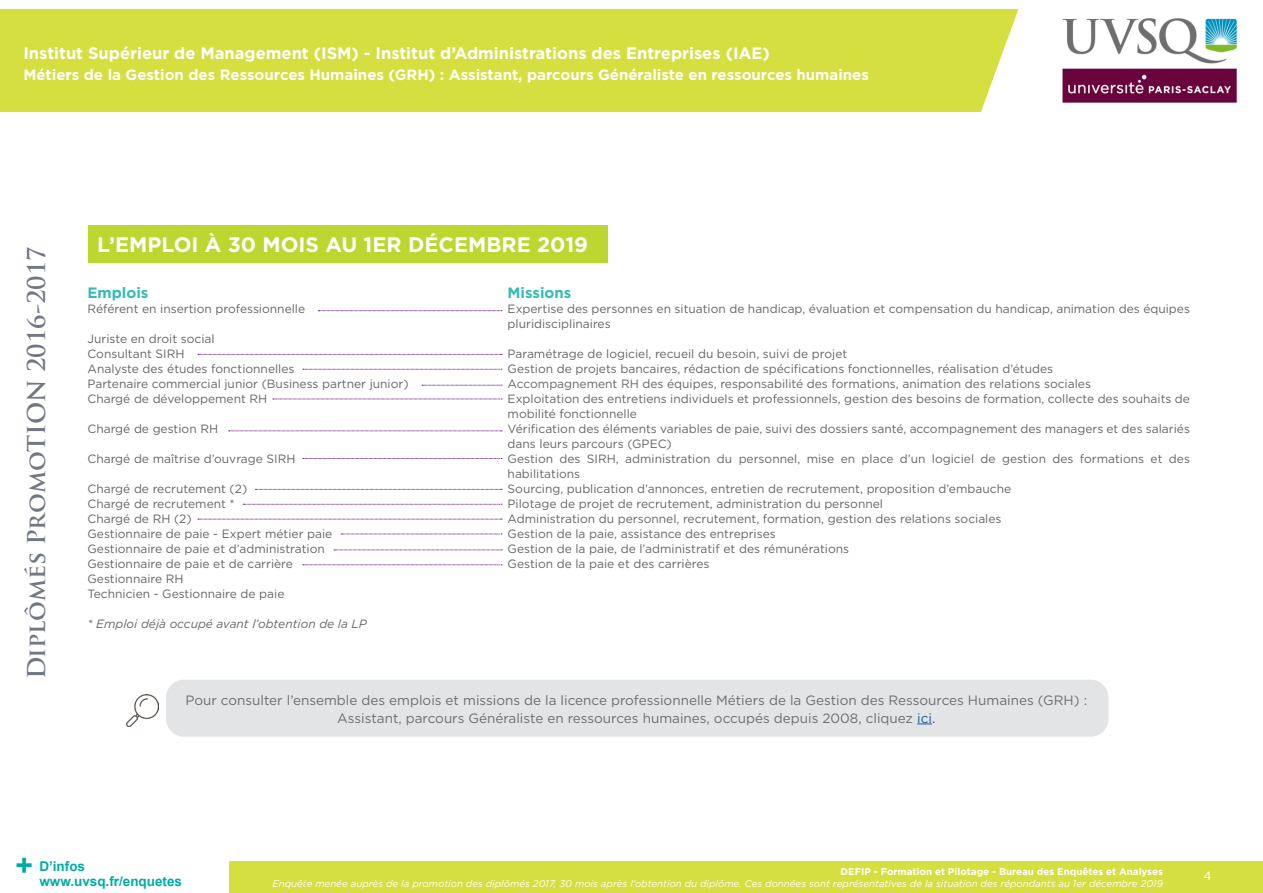
<style>
.page{position:relative;width:1263px;height:893px;background:#fff}
.page>*{position:absolute;margin:0;border:0;box-sizing:border-box;transform-origin:0 0}
.t1{font:700 30px "Arial";color:#00aba4}
.t2{font:700 24px "Trajan Pro";color:#717783}
.t3{font:700 21px "Gotham";color:#fff}
.t4{font:700 16.5px "Gotham";color:#fff}
.t5{font:700 15px "Gotham";color:#fff}
.t6{font:700 15px "Gotham";color:#33bcb6}
.t7{font:13.5px/18px "Gotham";color:#6c6d70;text-align:center}
.t8{font:700 13.5px/15px "Arial";color:#00aba4}
.t9{font:12px/15px "Gotham";color:#646567}
.t10{font:italic 12px "Gotham";color:#646567}
.t11{font:12px "Gotham";color:#fff}
.t12{font:italic 9.75px "Gotham";color:#fff}
.t13{font:700 9.75px "Gotham";color:#fff}
.s1{color:#175d9e}
.s2{color:#7b2198}
</style>
<div class="page">
<div style="left:0;top:861px;width:1263px;height:32px;background:#d5df3f"></div>
<div style="left:0;top:836px;width:229px;height:57px;background:#fff"></div>
<div style="left:0;top:10px;width:1023px;height:102px;background:#d5df3f"></div>
<svg style="left:963px;top:9px;width:60px;height:103px"></svg>
<img style="left:1062px;top:18px;width:175px;height:85px">
<div style="left:89px;top:225px;width:519px;height:38px;background:#bed630"></div>
<svg style="left:303px;top:369px;width:199px;height:1px"></svg>
<div style="left:166px;top:680px;width:942px;height:57px;background:#e3e4e6;border-radius:18px"></div>
<svg style="left:917px;top:724px;width:15px;height:1px"></svg>
<img style="left:127px;top:695px;width:32px;height:32px">
<svg style="left:318px;top:310px;width:184px;height:1px"></svg>
<svg style="left:229px;top:431px;width:273px;height:1px"></svg>
<svg style="left:198px;top:354px;width:304px;height:1px"></svg>
<svg style="left:422px;top:385px;width:80px;height:1px"></svg>
<svg style="left:303px;top:458px;width:199px;height:1px"></svg>
<svg style="left:273px;top:399px;width:229px;height:1px"></svg>
<svg style="left:255px;top:489px;width:247px;height:1px"></svg>
<svg style="left:243px;top:504px;width:259px;height:1px"></svg>
<svg style="left:198px;top:519px;width:304px;height:1px"></svg>
<svg style="left:341px;top:534px;width:161px;height:1px"></svg>
<svg style="left:334px;top:550px;width:168px;height:1px"></svg>
<svg style="left:303px;top:565px;width:199px;height:1px"></svg>
<p class="t4" style="left:23px;top:42px;width:748px">Institut Supérieur de Management (ISM) - Institut d’Administrations des Entreprises (IAE)</p>
<p class="t5" style="left:23px;top:65px;width:847px">Métiers de la Gestion des Ressources Humaines (GRH) : Assistant, parcours Généraliste en ressources humaines</p>
<h2 class="t2" style="left:22px;top:679px;width:434px;rotate:-90deg">Diplômés PromoTION 2016-2017</h2>
<p class="t3" style="left:97px;top:231px;width:493px">L’EMPLOI À 30 MOIS AU 1ER DÉCEMBRE 2019</p>
<p class="t6" style="left:88px;top:282px;width:62px">Emplois</p>
<p class="t9" style="left:88px;top:301px;width:219px">Référent en insertion professionnelle</p>
<p class="t9" style="left:88px;top:331px;width:129px">Juriste en droit social</p>
<p class="t9" style="left:88px;top:346px;width:99px">Consultant SIRH</p>
<p class="t9" style="left:88px;top:361px;width:209px">Analyste des études fonctionnelles</p>
<p class="t9" style="left:88px;top:376px;width:323px">Partenaire commercial junior (Business partner junior)</p>
<p class="t9" style="left:88px;top:391px;width:181px">Chargé de développement RH</p>
<p class="t9" style="left:88px;top:421px;width:132px">Chargé de gestion RH</p>
<p class="t9" style="left:88px;top:451px;width:209px">Chargé de maîtrise d’ouvrage SIRH</p>
<p class="t9" style="left:88px;top:481px;width:161px">Chargé de recrutement (2)</p>
<p class="t9" style="left:88px;top:496px;width:149px">Chargé de recrutement *</p>
<p class="t9" style="left:88px;top:511px;width:106px">Chargé de RH (2)</p>
<p class="t9" style="left:88px;top:526px;width:246px">Gestionnaire de paie - Expert métier paie</p>
<p class="t9" style="left:88px;top:541px;width:239px">Gestionnaire de paie et d’administration</p>
<p class="t9" style="left:88px;top:556px;width:207px">Gestionnaire de paie et de carrière</p>
<p class="t9" style="left:88px;top:571px;width:98px">Gestionnaire RH</p>
<p class="t9" style="left:88px;top:586px;width:198px">Technicien - Gestionnaire de paie</p>
<p class="t10" style="left:88px;top:616px;width:281px">* Emploi déjà occupé avant l’obtention de la LP</p>
<p class="t6" style="left:508px;top:283px;width:65px">Missions</p>
<p class="t9" style="left:508px;top:301px;width:684px">Expertise des personnes en situation de handicap, évaluation et compensation du handicap, animation des équipes pluridisciplinaires</p>
<p class="t9" style="left:508px;top:346px;width:341px">Paramétrage de logiciel, recueil du besoin, suivi de projet</p>
<p class="t9" style="left:508px;top:361px;width:547px">Gestion de projets bancaires, rédaction de spécifications fonctionnelles, réalisation d’études</p>
<p class="t9" style="left:508px;top:376px;width:585px">Accompagnement RH des équipes, responsabilité des formations, animation des relations sociales</p>
<p class="t9" style="left:508px;top:391px;width:684px">Exploitation des entretiens individuels et professionnels, gestion des besoins de formation, collecte des souhaits de mobilité fonctionnelle</p>
<p class="t9" style="left:508px;top:421px;width:684px">Vérification des éléments variables de paie, suivi des dossiers santé, accompagnement des managers et des salariés dans leurs parcours (GPEC)</p>
<p class="t9" style="left:508px;top:451px;width:684px">Gestion des SIRH, administration du personnel, mise en place d’un logiciel de gestion des formations et des habilitations</p>
<p class="t9" style="left:508px;top:481px;width:505px">Sourcing, publication d’annonces, entretien de recrutement, proposition d’embauche</p>
<p class="t9" style="left:508px;top:496px;width:377px">Pilotage de projet de recrutement, administration du personnel</p>
<p class="t9" style="left:508px;top:511px;width:495px">Administration du personnel, recrutement, formation, gestion des relations sociales</p>
<p class="t9" style="left:508px;top:526px;width:270px">Gestion de la paie, assistance des entreprises</p>
<p class="t9" style="left:508px;top:541px;width:343px">Gestion de la paie, de l’administratif et des rémunérations</p>
<p class="t9" style="left:508px;top:556px;width:203px">Gestion de la paie et des carrières</p>
<p class="t7" style="left:185px;top:690px;width:903px">Pour consulter l’ensemble des emplois et missions de la licence professionnelle Métiers de la Gestion des Ressources Humaines (GRH) :<br>Assistant, parcours Généraliste en ressources humaines, occupés depuis 2008, cliquez <span class="s1">ici</span><span class="s2">.</span></p>
<h1 class="t1" style="left:15px;top:845px;width:19px">+</h1>
<p class="t8" style="left:39px;top:859px;width:144px">D’infos www.uvsq.fr/enquetes</p>
<p class="t13" style="left:841px;top:865px;width:324px">DEFIP - Formation et Pilotage - Bureau des Enquêtes et Analyses</p>
<p class="t12" style="left:272px;top:877px;width:892px">Enquête menée auprès de la promotion des diplômés 2017, 30 mois après l’obtention du diplôme. Ces données sont représentatives de la situation des répondants au 1er décembre 2019</p>
<p class="t11" style="left:1203px;top:868px;width:10px">4</p>
</div>
